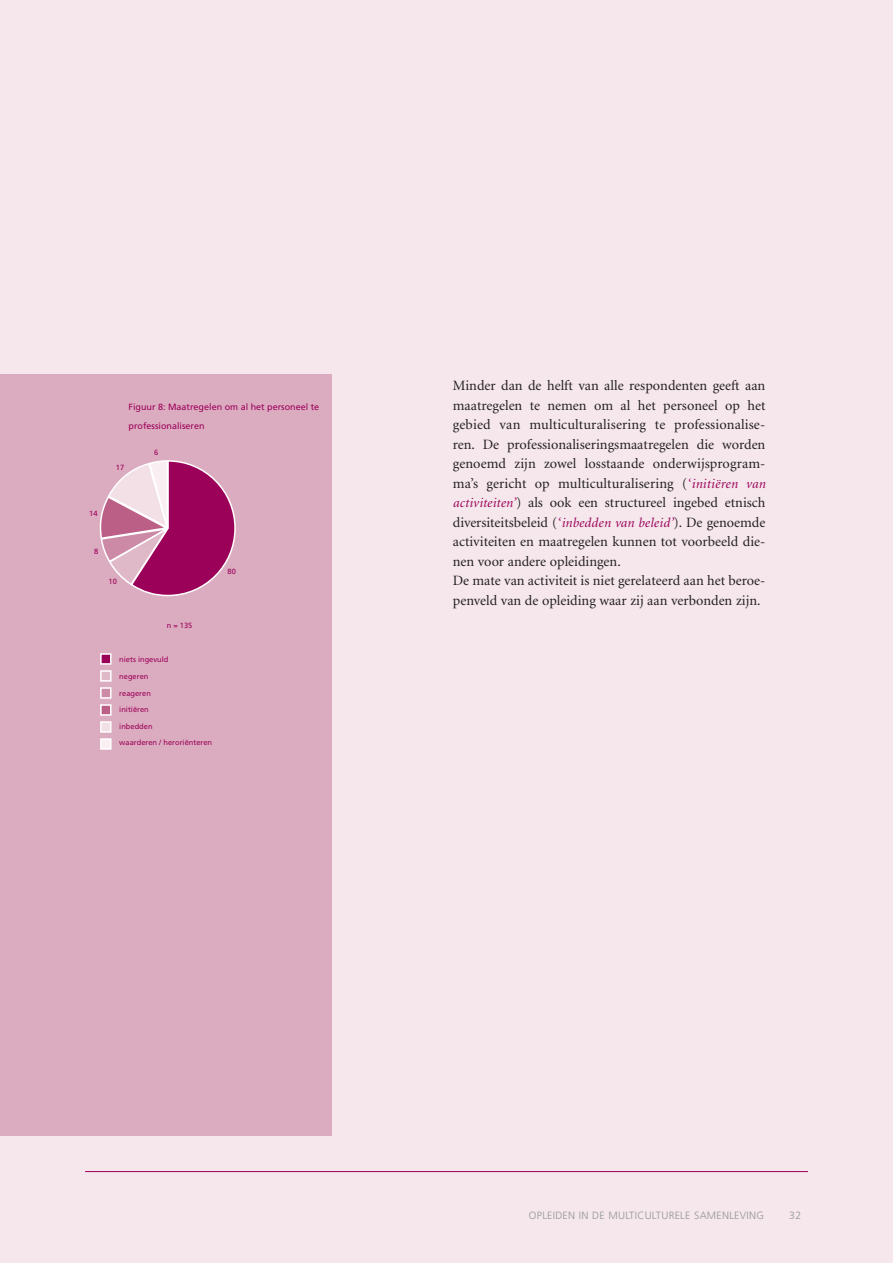
<style>
.page{position:relative;width:893px;height:1263px;background:#f5e7ec}
.page>*{position:absolute;margin:0;border:0;box-sizing:border-box;transform-origin:0 0}
.t1{font:14.25px/19.5px "Minion";color:#231f20;text-align:justify}
.t2{font:300 10.5px "Frutiger";letter-spacing:.025em;color:#939598}
.t3{font:9px "Frutiger";color:#9c0159}
.t4{font:7.5px "Frutiger";color:#9c0159}
.s1{font-style:italic;font-size:13.5px;color:#9c0159}
</style>
<div class="page">
<hr style="left:85px;top:1171px;width:723px;height:1px;background:#9c0159">
<div style="left:0;top:374px;width:332px;height:761px;background:#dbacc0"></div>
<svg style="left:99px;top:460px;width:137px;height:137px"></svg>
<div style="left:101px;top:654px;width:10px;height:10px;background:#9c0159"></div>
<div style="left:100px;top:653px;width:12px;height:12px;border:2px solid #fff"></div>
<div style="left:101px;top:671px;width:10px;height:10px;background:#e0b9c9"></div>
<div style="left:100px;top:670px;width:12px;height:12px;border:2px solid #fff"></div>
<div style="left:101px;top:688px;width:10px;height:10px;background:#cd8aa7"></div>
<div style="left:100px;top:687px;width:12px;height:12px;border:2px solid #fff"></div>
<div style="left:101px;top:705px;width:10px;height:10px;background:#bb5f87"></div>
<div style="left:100px;top:704px;width:12px;height:12px;border:2px solid #fff"></div>
<div style="left:101px;top:722px;width:10px;height:10px;background:#f3e0e7"></div>
<div style="left:100px;top:721px;width:12px;height:12px;border:2px solid #fff"></div>
<div style="left:101px;top:739px;width:10px;height:10px;background:#f9eff3"></div>
<div style="left:100px;top:738px;width:12px;height:12px;border:2px solid #fff"></div>
<p class="t3" style="left:129px;top:401px;width:192px">Figuur 8: Maatregelen om al het personeel te</p>
<p class="t3" style="left:129px;top:421px;width:78px">professionaliseren</p>
<p class="t4" style="left:116px;top:463px;width:10px">17</p>
<p class="t4" style="left:154px;top:448px;width:6px">6</p>
<p class="t4" style="left:89px;top:509px;width:10px">14</p>
<p class="t4" style="left:94px;top:546px;width:6px">8</p>
<p class="t4" style="left:109px;top:577px;width:10px">10</p>
<p class="t4" style="left:167px;top:621px;width:27px">n = 135</p>
<p class="t4" style="left:119px;top:655px;width:51px">niets ingevuld</p>
<p class="t4" style="left:119px;top:672px;width:31px">negeren</p>
<p class="t4" style="left:119px;top:688px;width:33px">reageren</p>
<p class="t4" style="left:119px;top:721px;width:35px">inbedden</p>
<p class="t4" style="left:119px;top:705px;width:31px">initiëren</p>
<p class="t4" style="left:119px;top:738px;width:94px">waarderen / heroriënteren</p>
<p class="t4" style="left:227px;top:566px;width:10px">80</p>
<p class="t1" style="left:453px;top:376px;width:314px">Minder dan de helft van alle respondenten geeft aan maatregelen te nemen om al het personeel op het gebied van multiculturalisering te professionalise&shy;ren. De professionaliseringsmaatregelen</p>
<p class="t1" style="left:722px;top:435px;width:45px">worden</p>
<p class="t1" style="left:544px;top:454px;width:223px">zowel losstaande onderwi sprogram-</p>
<p class="t1" style="left:453px;top:474px;width:314px">ma’s gericht op multiculturalisering (<span class="s1">‘initiëren van</span></p>
<p class="t1" style="left:453px;top:493px;width:314px"><span class="s1">activiteiten’</span>) als ook een structureel ingebed etnisch</p>
<p class="t1" style="left:453px;top:513px;width:314px">diversiteitsbeleid (<span class="s1">‘inbedden van beleid’</span>). De genoemde</p>
<p class="t1" style="left:453px;top:532px;width:314px">activiteiten en maatregelen kunnen tot voorbeeld die-</p>
<p class="t1" style="left:453px;top:552px;width:169px">nen voor andere opleidingen.</p>
<p class="t1" style="left:453px;top:571px;width:314px">De mate van activiteit is niet gerelateerd aan het beroe-</p>
<p class="t1" style="left:453px;top:591px;width:309px">penveld van de opleiding waar zi aan verbonden zijn.</p>
<p class="t1" style="left:697px;top:435px;width:19px">die</p>
<p class="t1" style="left:453px;top:454px;width:84px">genoemd zijn</p>
<p class="t1" style="left:701px;top:454px;width:5px">j</p>
<p class="t1" style="left:640px;top:591px;width:5px">j</p>
<p class="t2" style="left:529px;top:1209px;width:236px">OPLE DEN N DE MULT CULTURELE SAMENLEV NG</p>
<p class="t2" style="left:789px;top:1209px;width:14px">32</p>
<p class="t2" style="left:553px;top:1209px;width:4px">I</p>
<p class="t2" style="left:579px;top:1209px;width:4px">I</p>
<p class="t2" style="left:635px;top:1209px;width:4px">I</p>
<p class="t2" style="left:746px;top:1209px;width:4px">I</p>
</div>
